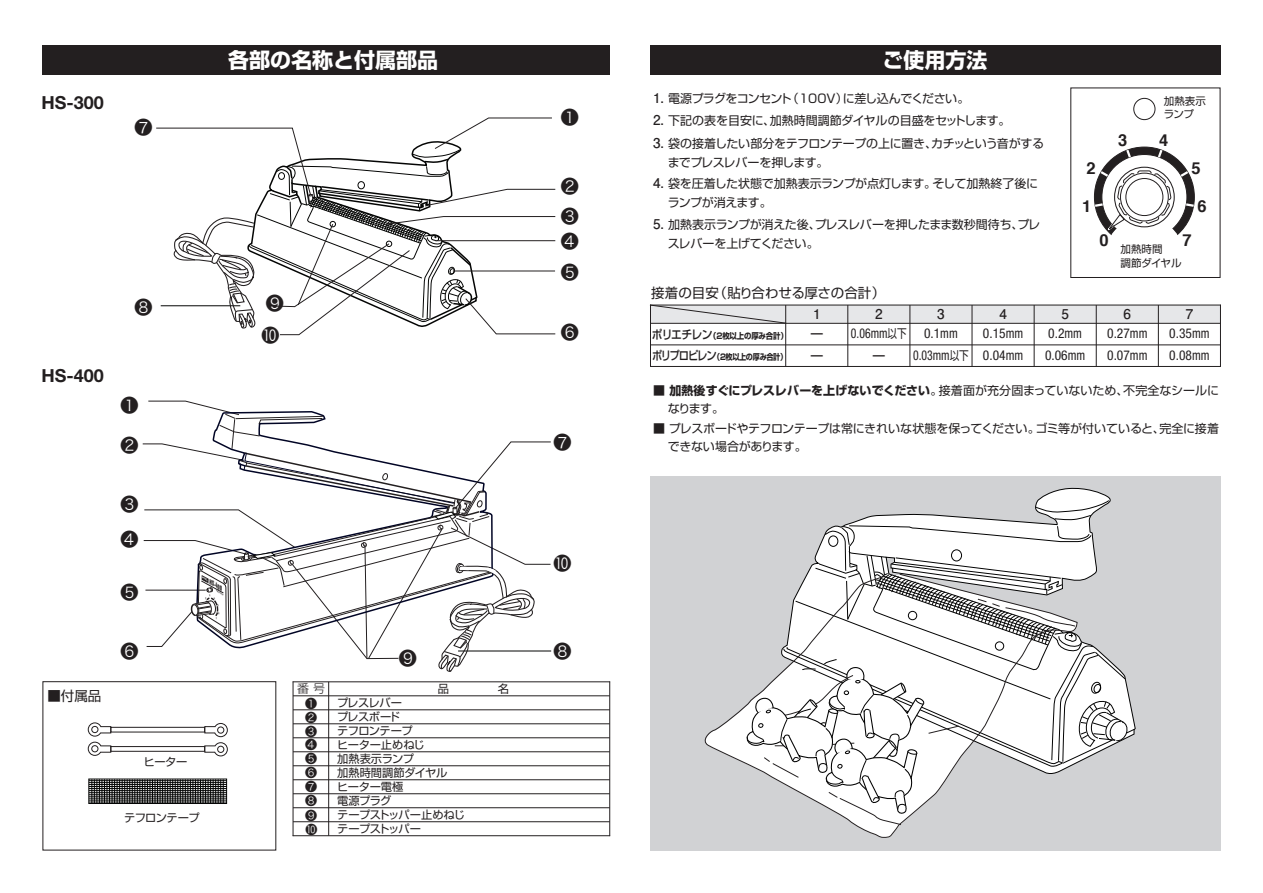
<style>
.page{position:relative;width:1263px;height:893px;background:#fff}
.page>*{position:absolute;margin:0;border:0;box-sizing:border-box;transform-origin:0 0}
.t1{font:700 21px "Shin Go Pro";color:#fff}
.t2{font:18px "Hira Kaku Pro N W3";color:#231f20}
.t3{font:700 18px "Helvetica Neue";color:#231f20}
.t4{font:700 16.5px "Helvetica";color:#231f20}
.t5{font:condensed 13.5px "Helvetica Neue";color:#231f20}
.t6{font:13.5px "Shin Go Pro";letter-spacing:-.005em;color:#231f20}
.t7{font:condensed 13.5px "Helvetica Neue";color:#231f20;scale:.87 1}
.t8{font:700 13.5px "Futo Go B101 Pro";color:#231f20}
.t9{font:12px/18.9px "Shin Go Pro";letter-spacing:-.025em;color:#231f20}
.t10{font:12px/18px "Shin Go Pro";color:#231f20}
.t11{font:12px/13.8px "Hira Kaku Pro N W3";color:#231f20}
.t12{font:300 12px "Shin Go Pro";color:#231f20}
.t13{font:11.25px/14px "Shin Go Pro";letter-spacing:-.035em;color:#231f20}
.t14{font:10.5px/13.5px "Shin Go Pro";color:#231f20}
.t15{font:700 8.25px "Shin Go Pro";letter-spacing:-.03em;color:#231f20;scale:.86 1}
.t16{font:700 8.25px "Shin Go Pro";letter-spacing:-.03em;color:#231f20;scale:.9 1}
.t17{font:italic 5.7px "Helvetica Inserat";color:#231f20;scale:.84 1}
.s1{font-family:"Futo Go B101 Pro";font-weight:700;font-size:13.5px}
.s2{font-weight:500;font-size:12px}
.s3{font-family:"Shin Go Pro";font-stretch:normal;font-size:12px}
.s4{font-weight:700}
</style>
<div class="page">
<hr style="left:293px;top:695px;width:317px;height:1px;background:#231f20">
<hr style="left:293px;top:709px;width:317px;height:1px;background:#231f20">
<hr style="left:293px;top:723px;width:317px;height:1px;background:#231f20">
<hr style="left:293px;top:737px;width:317px;height:1px;background:#231f20">
<hr style="left:293px;top:751px;width:317px;height:1px;background:#231f20">
<hr style="left:293px;top:765px;width:317px;height:1px;background:#231f20">
<hr style="left:293px;top:779px;width:317px;height:1px;background:#231f20">
<hr style="left:293px;top:793px;width:317px;height:1px;background:#231f20">
<hr style="left:293px;top:807px;width:317px;height:1px;background:#231f20">
<hr style="left:293px;top:821px;width:317px;height:1px;background:#231f20">
<hr style="left:293px;top:681px;width:317px;height:1px;background:#231f20">
<hr style="left:293px;top:835px;width:317px;height:1px;background:#231f20">
<div style="left:650px;top:476px;width:570px;height:374px;background:#d1d2d4"></div>
<svg style="left:1037px;top:487px;width:74px;height:13px"></svg>
<svg style="left:704px;top:706px;width:196px;height:132px"></svg>
<svg style="left:745px;top:500px;width:391px;height:325px"></svg>
<div style="left:1133px;top:98px;width:22px;height:22px;border:1px solid #231f20;border-radius:50%"></div>
<svg style="left:1093px;top:146px;width:102px;height:90px"></svg>
<div style="left:786px;top:305px;width:62px;height:18px;background:#e6e7e9"></div>
<div style="left:848px;top:305px;width:62px;height:18px;background:#e6e7e9"></div>
<div style="left:910px;top:305px;width:62px;height:18px;background:#e6e7e9"></div>
<div style="left:972px;top:305px;width:62px;height:18px;background:#e6e7e9"></div>
<div style="left:1034px;top:305px;width:62px;height:18px;background:#e6e7e9"></div>
<div style="left:1096px;top:305px;width:62px;height:18px;background:#e6e7e9"></div>
<div style="left:1158px;top:305px;width:62px;height:18px;background:#e6e7e9"></div>
<div style="left:43px;top:45px;width:567px;height:30px;background:#231f20"></div>
<div style="left:650px;top:45px;width:570px;height:30px;background:#231f20"></div>
<hr style="left:650px;top:323px;width:570px;height:1px;background:#231f20">
<hr style="left:650px;top:344px;width:570px;height:1px;background:#231f20">
<hr style="left:785px;top:305px;width:1px;height:61px;background:#231f20">
<hr style="left:847px;top:305px;width:1px;height:61px;background:#231f20">
<hr style="left:909px;top:305px;width:1px;height:61px;background:#231f20">
<hr style="left:972px;top:305px;width:1px;height:61px;background:#231f20">
<hr style="left:1034px;top:305px;width:1px;height:61px;background:#231f20">
<hr style="left:1096px;top:305px;width:1px;height:61px;background:#231f20">
<hr style="left:1158px;top:305px;width:1px;height:61px;background:#231f20">
<hr style="left:650px;top:305px;width:571px;height:1px;background:#231f20">
<hr style="left:650px;top:366px;width:571px;height:1px;background:#231f20">
<hr style="left:650px;top:305px;width:1px;height:62px;background:#231f20">
<hr style="left:1220px;top:305px;width:1px;height:62px;background:#231f20">
<svg style="left:649px;top:304px;width:138px;height:20px;background:#c7c7c9"></svg>
<hr style="left:609px;top:681px;width:1px;height:155px;background:#231f20">
<svg style="left:87px;top:118px;width:484px;height:733px"></svg>
<h2 class="t3" style="left:41px;top:91px;width:64px">HS-300</h2>
<h2 class="t3" style="left:41px;top:364px;width:64px">HS-400</h2>
<p class="t6" style="left:47px;top:684px;width:55px">■付属品</p>
<h2 class="t2" style="left:134px;top:111px;width:19px">❼</h2>
<h1 class="t1" style="left:228px;top:43px;width:211px">各部の名称と付属部品</h1>
<h1 class="t1" style="left:882px;top:43px;width:106px">ご使用方法</h1>
<h2 class="t2" style="left:561px;top:101px;width:19px">❶</h2>
<h2 class="t2" style="left:561px;top:171px;width:19px">❷</h2>
<h2 class="t2" style="left:561px;top:200px;width:19px">❸</h2>
<h2 class="t2" style="left:561px;top:256px;width:19px">❺</h2>
<h2 class="t2" style="left:561px;top:225px;width:19px">❹</h2>
<p class="t9" style="left:653px;top:88px;width:318px"><span class="s1">1.</span> 電源プラグをコンセント（100V）に差し込んでください。</p>
<p class="t10" style="left:653px;top:110px;width:359px"><span class="s1">2.</span> 下記の表を目安に、加熱時間調節ダイヤルの目盛をセットします。</p>
<p class="t9" style="left:668px;top:132px;width:378px;text-indent:-15px"><span class="s1">3.</span> 袋の接着したい部分をテフロンテープの上に置き、カチッという音がするまでプレスレバーを押します。</p>
<p class="t9" style="left:668px;top:173px;width:372px;text-indent:-15px"><span class="s1">4.</span> 袋を圧着した状態で加熱表示ランプが点灯します。そして加熱終了後にランプが消えます。</p>
<p class="t9" style="left:668px;top:213px;width:374px;text-indent:-15px"><span class="s1">5.</span> 加熱表示ランプが消えた後、プレスレバーを押したまま数秒間待ち、プレスレバーを上げてください。</p>
<p class="t14" style="left:1164px;top:93px;width:43px">加熱表示ランプ</p>
<h3 class="t4" style="left:1118px;top:127px;width:11px">3</h3>
<h3 class="t4" style="left:1159px;top:127px;width:11px">4</h3>
<h3 class="t4" style="left:1086px;top:155px;width:11px">2</h3>
<h3 class="t4" style="left:1191px;top:155px;width:11px">5</h3>
<h3 class="t4" style="left:1082px;top:192px;width:11px">1</h3>
<h3 class="t4" style="left:1197px;top:192px;width:11px">6</h3>
<h3 class="t4" style="left:1099px;top:227px;width:11px">0</h3>
<h3 class="t4" style="left:1182px;top:227px;width:11px">7</h3>
<p class="t14" style="left:1120px;top:241px;width:62px">加熱時間<br>調節ダイヤル</p>
<h2 class="t2" style="left:134px;top:291px;width:19px">❽</h2>
<h2 class="t2" style="left:266px;top:287px;width:19px">❾</h2>
<h2 class="t2" style="left:121px;top:389px;width:19px">❶</h2>
<h2 class="t2" style="left:121px;top:429px;width:19px">❷</h2>
<h2 class="t2" style="left:121px;top:488px;width:19px">❸</h2>
<h2 class="t2" style="left:121px;top:524px;width:19px">❹</h2>
<h2 class="t2" style="left:121px;top:576px;width:19px">❺</h2>
<h2 class="t2" style="left:121px;top:635px;width:19px">❻</h2>
<p class="t17" style="left:212px;top:579px;width:18px;rotate:29deg">HS-400</p>
<h2 class="t2" style="left:399px;top:642px;width:19px">❾</h2>
<p class="t12" style="left:297px;top:679px;width:29px">番号</p>
<p class="t13" style="left:438px;top:680px;width:13px">品</p>
<p class="t13" style="left:498px;top:680px;width:13px">名</p>
<p class="t13" style="left:337px;top:694px;width:66px">プレスレバー</p>
<p class="t11" style="left:305px;top:696px;width:13px">❶<br>❷</p>
<p class="t11" style="left:305px;top:737px;width:13px">❹</p>
<p class="t13" style="left:337px;top:708px;width:77px">プレスボードテフロンテープ</p>
<p class="t11" style="left:305px;top:723px;width:13px">❸</p>
<p class="t11" style="left:305px;top:751px;width:13px">❺<br>❻</p>
<p class="t11" style="left:305px;top:807px;width:13px">❾</p>
<p class="t13" style="left:337px;top:736px;width:89px">ヒーター止めねじ</p>
<p class="t13" style="left:144px;top:754px;width:45px">ヒーター</p>
<p class="t13" style="left:337px;top:750px;width:129px">加熱表示ランプ<br>加熱時間調節ダイヤル<br>ヒーター電極<br>電源プラグ<br>テープストッパー止めねじテープストッパー</p>
<p class="t11" style="left:305px;top:778px;width:13px">❼</p>
<p class="t11" style="left:305px;top:792px;width:13px">❽</p>
<p class="t13" style="left:124px;top:809px;width:77px">テフロンテープ</p>
<h2 class="t2" style="left:561px;top:316px;width:19px">❻</h2>
<h2 class="t2" style="left:553px;top:426px;width:19px">❼</h2>
<h2 class="t2" style="left:553px;top:635px;width:19px">❽</h2>
<p class="t6" style="left:651px;top:282px;width:235px">接着の目安（貼り合わせる厚さの合計）</p>
<p class="t8" style="left:813px;top:303px;width:9px">1</p>
<p class="t8" style="left:875px;top:303px;width:9px">2</p>
<p class="t8" style="left:937px;top:303px;width:9px">3</p>
<p class="t8" style="left:999px;top:303px;width:9px">4</p>
<p class="t8" style="left:1061px;top:303px;width:9px">5</p>
<p class="t8" style="left:1123px;top:303px;width:9px">6</p>
<p class="t8" style="left:1186px;top:303px;width:9px">7</p>
<p class="t16" style="left:652px;top:329px;width:152px"><span class="s2">ポリエチレン</span>（2枚以上の厚み合計）</p>
<p class="t6" style="left:810px;top:323px;width:15px">ー</p>
<p class="t7" style="left:851px;top:325px;width:66px">0.06mm<span class="s3">以下</span></p>
<p class="t5" style="left:924px;top:325px;width:35px">0.1mm</p>
<p class="t5" style="left:983px;top:325px;width:42px">0.15mm</p>
<p class="t5" style="left:1048px;top:325px;width:35px">0.2mm</p>
<p class="t5" style="left:1107px;top:325px;width:42px">0.27mm</p>
<p class="t5" style="left:1169px;top:325px;width:42px">0.35mm</p>
<p class="t15" style="left:652px;top:351px;width:158px"><span class="s2">ポリプロピレン</span>（2枚以上の厚み合計）</p>
<p class="t6" style="left:810px;top:345px;width:15px">ー</p>
<p class="t6" style="left:872px;top:345px;width:15px">ー</p>
<p class="t7" style="left:913px;top:347px;width:128px">0.03mm<span class="s3">以下</span> 0.04mm</p>
<p class="t5" style="left:1045px;top:347px;width:42px">0.06mm</p>
<p class="t5" style="left:1107px;top:347px;width:42px">0.07mm</p>
<p class="t5" style="left:1169px;top:347px;width:42px">0.08mm</p>
<p class="t10" style="left:668px;top:380px;width:553px;text-indent:-15px">■ <span class="s4">加熱後すぐにプレスレバーを上げないでください</span>。接着面が充分固まっていないため、不完全なシールになります。</p>
<p class="t9" style="left:668px;top:418px;width:553px;line-height:18px;text-indent:-15px">■ プレスボードやテフロンテープは常にきれいな状態を保ってください。ゴミ等が付いていると、完全に接着できない場合があります。</p>
</div>
